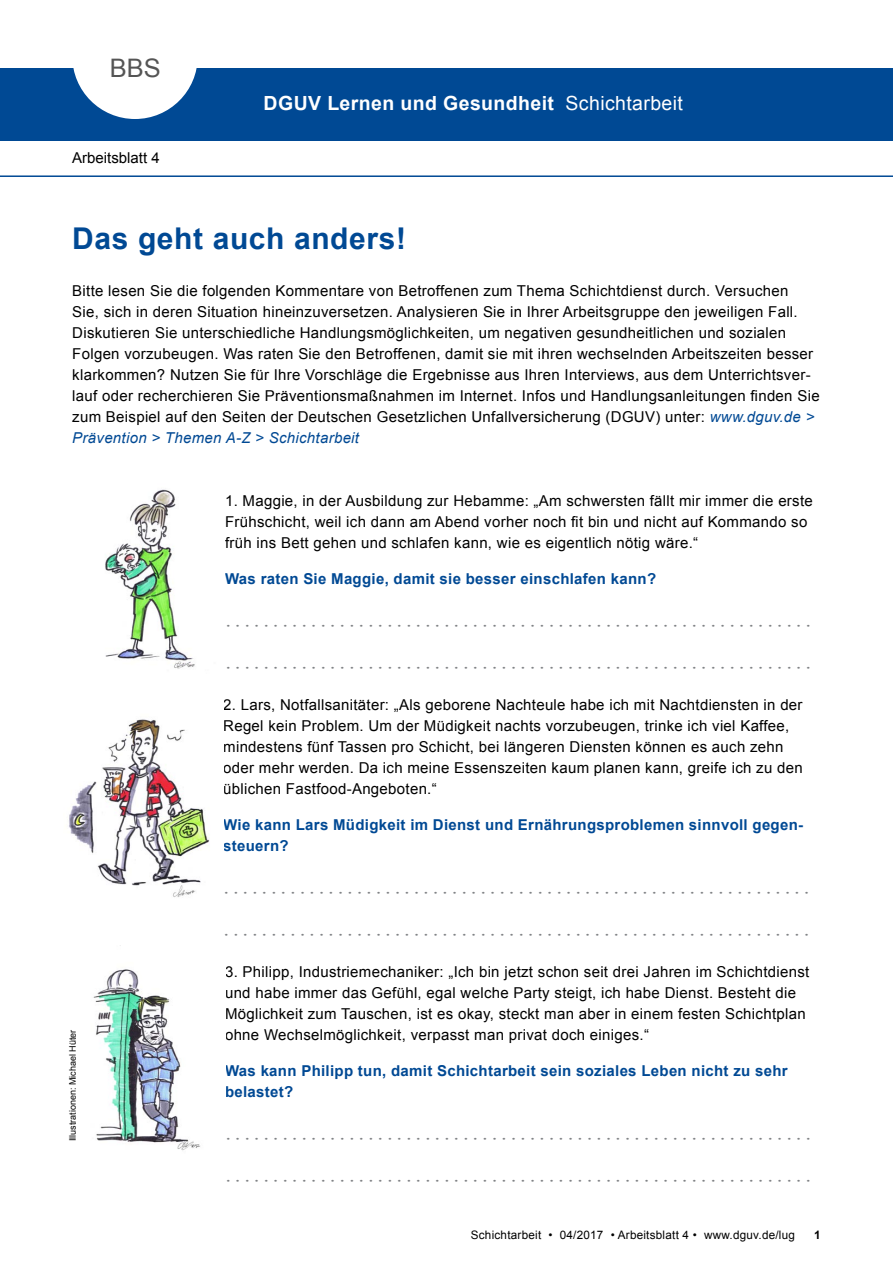
<style>
.page{position:relative;width:893px;height:1263px;background:#fff}
.page>*{position:absolute;margin:0;border:0;box-sizing:border-box;transform-origin:0 0}
.t1{font:700 30px "Arial";letter-spacing:.02em;color:#004994}
.t2{font:25.5px "Arial";color:#555}
.t3{font:700 19.5px "Arial";letter-spacing:.02em;color:#fff}
.t4{font:19.5px "Arial";letter-spacing:.02em;color:#fff}
.t5{font:15px/21px "Arial";letter-spacing:.02em;color:#000}
.t6{font:700 15px "Comic Sans MS";color:#808285}
.t7{font:700 15px/21px "Arial";letter-spacing:.02em;color:#004994}
.t8{font:15px "Arial";color:#000}
.t9{font:11.7px "Arial";letter-spacing:.02em;color:#000}
.t10{font:700 11.7px "Arial";color:#000}
.t11{font:9px "Arial";color:#000}
.s1{font-style:italic;color:#004994}
</style>
<div class="page">
<div style="left:0;top:68px;width:893px;height:72px;background:#004994"></div>
<svg style="left:73px;top:68px;width:124px;height:51px"></svg>
<hr style="left:0;top:175px;width:893px;height:2px;background:#004994">
<img style="left:93px;top:969px;width:107px;height:182px">
<img style="left:105px;top:489px;width:90px;height:180px">
<img style="left:69px;top:719px;width:141px;height:178px">
<h2 class="t2" style="left:110px;top:51px;width:53px">BBS</h2>
<p class="t8" style="left:72px;top:148px;width:89px">Arbeitsblatt 4</p>
<h3 class="t3" style="left:264px;top:90px;width:292px">DGUV Lernen und Gesundheit</h3>
<h3 class="t4" style="left:566px;top:90px;width:119px">Schichtarbeit</h3>
<h1 class="t1" style="left:72px;top:218px;width:335px">Das geht auch anders!</h1>
<p class="t5" style="left:72px;top:280px;width:749px">Bitte lesen Sie die folgenden Kommentare von Betroffenen zum Thema Schichtdienst durch. Versuchen<br>Sie, sich in deren Situation hineinzuversetzen. Analysieren Sie in Ihrer Arbeitsgruppe den jeweiligen Fall.<br>Diskutieren Sie unterschiedliche Handlungsmöglichkeiten, um negativen gesundheitlichen und sozialen Folgen vorzubeugen. Was raten Sie den Betroffenen, damit sie mit ihren wechselnden Arbeitszeiten besser klarkommen? Nutzen Sie für Ihre Vorschläge die Ergebnisse aus Ihren Interviews, aus dem Unterrichtsver&shy;lauf oder recherchieren Sie Präventionsmaßnahmen im Internet. Infos und Handlungsanleitungen finden Sie zum Beispiel auf den Seiten der Deutschen Gesetzlichen Unfallversicherung (DGUV) unter: <span class="s1">www.dguv.de &gt; Prävention &gt; Themen A-Z &gt; Schichtarbeit</span></p>
<p class="t5" style="left:225px;top:490px;width:589px">1. Maggie, in der Ausbildung zur Hebamme: „Am schwersten fällt mir immer die erste<br>Frühschicht, weil ich dann am Abend vorher noch fit bin und nicht auf Kommando so früh ins Bett gehen und schlafen kann, wie es eigentlich nötig wäre.“</p>
<p class="t7" style="left:225px;top:568px;width:433px">Was raten Sie Maggie, damit sie besser einschlafen kann?</p>
<p class="t6" style="left:225px;top:609px;width:588px">..............................................................</p>
<p class="t6" style="left:225px;top:651px;width:588px">..............................................................</p>
<p class="t5" style="left:223px;top:694px;width:581px">2. Lars, Notfallsanitäter: „Als geborene Nachteule habe ich mit Nachtdiensten in der Regel kein Problem. Um der Müdigkeit nachts vorzubeugen, trinke ich viel Kaffee, mindestens fünf Tassen pro Schicht, bei längeren Diensten können es auch zehn oder mehr werden. Da ich meine Essenszeiten kaum planen kann, greife ich zu den üblichen Fastfood-Angeboten.“</p>
<p class="t7" style="left:223px;top:814px;width:581px">Wie kann Lars Müdigkeit im Dienst und Ernährungsproblemen sinnvoll gegen&shy;steuern?</p>
<p class="t11" style="left:67px;top:1141px;width:113px;rotate:-90deg">Illustrationen: Michael Hüter</p>
<p class="t6" style="left:223px;top:876px;width:588px">..............................................................</p>
<p class="t6" style="left:223px;top:918px;width:588px">..............................................................</p>
<p class="t5" style="left:225px;top:961px;width:586px">3. Philipp, Industriemechaniker: „Ich bin jetzt schon seit drei Jahren im Schichtdienst und habe immer das Gefühl, egal welche Party steigt, ich habe Dienst. Besteht die Möglichkeit zum Tauschen, ist es okay, steckt man aber in einem festen Schichtplan ohne Wechselmöglichkeit, verpasst man privat doch einiges.“</p>
<p class="t7" style="left:225px;top:1060px;width:564px">Was kann Philipp tun, damit Schichtarbeit sein soziales Leben nicht zu sehr belastet?</p>
<p class="t6" style="left:225px;top:1122px;width:588px">..............................................................</p>
<p class="t6" style="left:225px;top:1164px;width:588px">..............................................................</p>
<p class="t9" style="left:471px;top:1228px;width:326px">Schichtarbeit • 04/2017 • Arbeitsblatt 4 • www.dguv.de/lug</p>
<p class="t10" style="left:814px;top:1227px;width:8px">1</p>
</div>
